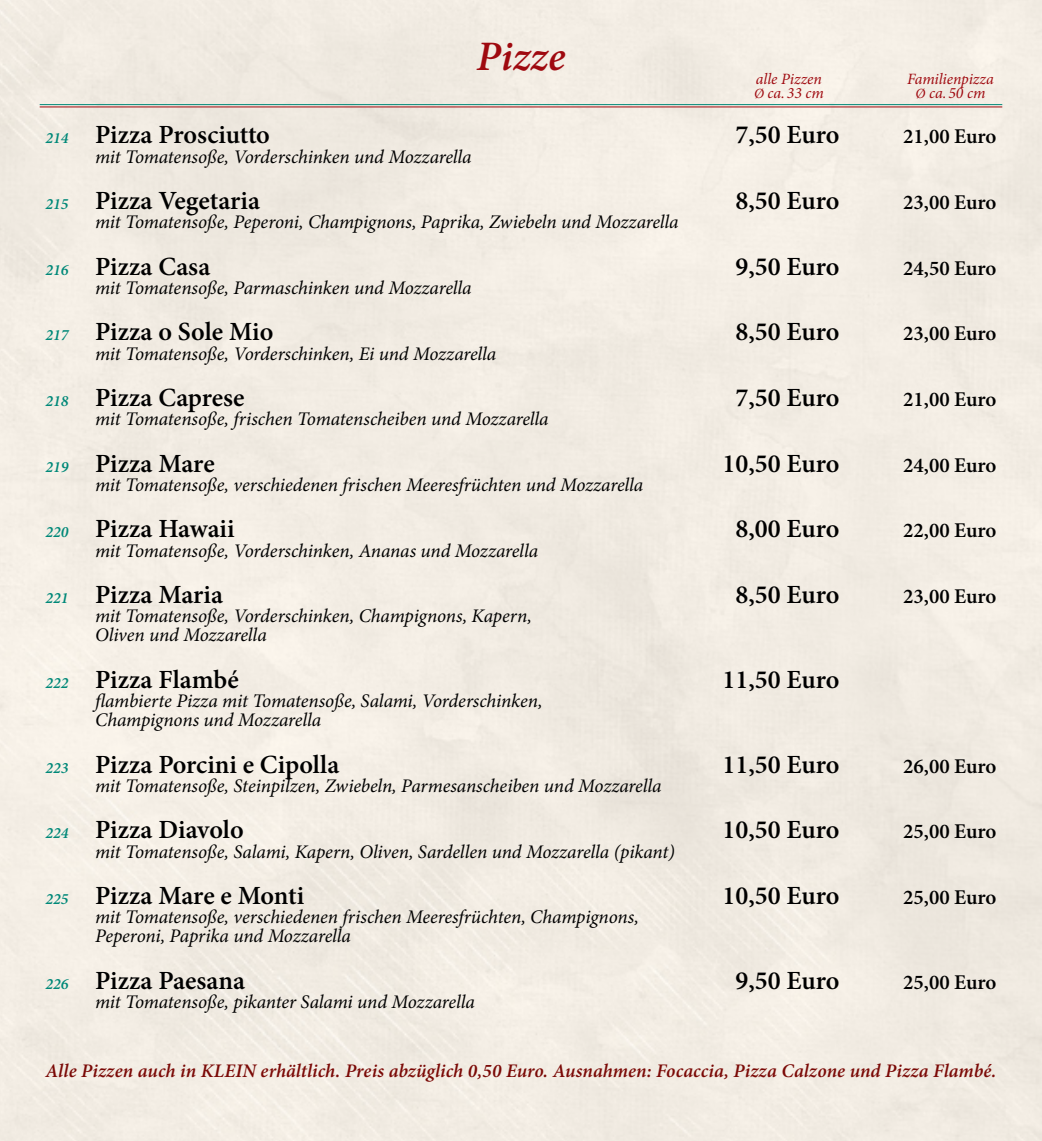
<style>
.page{position:relative;width:1042px;height:1141px;background:#f2ece3}
.page>*{position:absolute;margin:0;border:0;box-sizing:border-box;transform-origin:0 0}
.t1{font:italic 600 42px "Minion Pro";color:#9f090f}
.t2{font:600 26.25px "Minion Pro";color:#000}
.t3{font:600 21px "Minion Pro";color:#000}
.t4{font:italic 19.25px/19.2px "Minion Pro";letter-spacing:-.01em;color:#000}
.t5{font:italic 600 19.25px "Minion Pro";letter-spacing:.005em;color:#7b0a07}
.t6{font:italic 15.75px/14px "Minion Pro";letter-spacing:-.005em;color:#9f090f;text-align:center}
.s1{font-size:14px}
.s2{font-style:italic;font-size:15.75px;color:#008878}
</style>
<div class="page">
<hr style="left:40px;top:104px;width:962px;height:1px;background:#008878">
<hr style="left:40px;top:107px;width:962px;height:1px;background:#9f090f">
<h1 class="t1" style="left:476px;top:27px;width:91px">Pizze</h1>
<p class="t6" style="left:754px;top:72px;width:71px;text-align:left">alle Pizzen<br><span class="s1">Ø</span> ca. 33 cm</p>
<p class="t6" style="left:907px;top:72px;width:88px">Familienpizza<br><span class="s1">Ø</span> ca. 50 cm</p>
<h2 class="t2" style="left:46px;top:117px;width:226px"><span class="s2">214</span> Pizza Prosciutto</h2>
<h2 class="t2" style="left:735px;top:117px;width:105px">7,50 Euro</h2>
<p class="t3" style="left:903px;top:122px;width:95px">21,00 Euro</p>
<p class="t4" style="left:95px;top:147px;width:378px">mit Tomatensoße, Vorderschinken und Mozzarella</p>
<h2 class="t2" style="left:46px;top:183px;width:216px"><span class="s2">215</span> Pizza Vegetaria</h2>
<h2 class="t2" style="left:735px;top:183px;width:105px">8,50 Euro</h2>
<p class="t3" style="left:903px;top:188px;width:95px">23,00 Euro</p>
<p class="t4" style="left:95px;top:213px;width:585px">mit Tomatensoße, Peperoni, Champignons, Paprika, Zwiebeln und Mozzarella</p>
<h2 class="t2" style="left:46px;top:248px;width:166px"><span class="s2">216</span> Pizza Casa</h2>
<h2 class="t2" style="left:735px;top:248px;width:105px">9,50 Euro</h2>
<p class="t3" style="left:903px;top:254px;width:95px">24,50 Euro</p>
<p class="t4" style="left:95px;top:278px;width:378px">mit Tomatensoße, Parmaschinken und Mozzarella</p>
<h2 class="t2" style="left:46px;top:314px;width:229px"><span class="s2">217</span> Pizza o Sole Mio</h2>
<h2 class="t2" style="left:735px;top:314px;width:105px">8,50 Euro</h2>
<p class="t3" style="left:903px;top:319px;width:95px">23,00 Euro</p>
<p class="t4" style="left:95px;top:344px;width:403px">mit Tomatensoße, Vorderschinken, Ei und Mozzarella</p>
<h2 class="t2" style="left:46px;top:379px;width:201px"><span class="s2">218</span> Pizza Caprese</h2>
<h2 class="t2" style="left:735px;top:379px;width:105px">7,50 Euro</h2>
<p class="t3" style="left:903px;top:385px;width:95px">21,00 Euro</p>
<p class="t4" style="left:95px;top:409px;width:455px">mit Tomatensoße, frischen Tomatenscheiben und Mozzarella</p>
<h2 class="t2" style="left:46px;top:445px;width:171px"><span class="s2">219</span> Pizza Mare</h2>
<h2 class="t2" style="left:722px;top:445px;width:118px">10,50 Euro</h2>
<p class="t3" style="left:903px;top:450px;width:95px">24,00 Euro</p>
<p class="t4" style="left:95px;top:475px;width:550px">mit Tomatensoße, verschiedenen frischen Meeresfrüchten und Mozzarella</p>
<h2 class="t2" style="left:46px;top:511px;width:190px"><span class="s2">220</span> Pizza Hawaii</h2>
<h2 class="t2" style="left:735px;top:511px;width:105px">8,00 Euro</h2>
<p class="t3" style="left:903px;top:516px;width:95px">22,00 Euro</p>
<p class="t4" style="left:95px;top:541px;width:444px">mit Tomatensoße, Vorderschinken, Ananas und Mozzarella</p>
<h2 class="t2" style="left:46px;top:576px;width:179px"><span class="s2">221</span> Pizza Maria</h2>
<h2 class="t2" style="left:735px;top:576px;width:105px">8,50 Euro</h2>
<p class="t3" style="left:903px;top:582px;width:95px">23,00 Euro</p>
<p class="t4" style="left:95px;top:606px;width:438px">mit Tomatensoße, Vorderschinken, Champignons, Kapern,<br>Oliven und Mozzarella</p>
<h2 class="t2" style="left:46px;top:661px;width:195px"><span class="s2">222</span> Pizza Flambé</h2>
<h2 class="t2" style="left:722px;top:661px;width:118px">11,50 Euro</h2>
<p class="t4" style="left:95px;top:691px;width:449px">flambierte Pizza mit Tomatensoße, Salami, Vorderschinken,<br>Champignons und Mozzarella</p>
<h2 class="t2" style="left:46px;top:746px;width:295px"><span class="s2">223</span> Pizza Porcini e Cipolla</h2>
<h2 class="t2" style="left:722px;top:746px;width:118px">11,50 Euro</h2>
<p class="t3" style="left:903px;top:751px;width:95px">26,00 Euro</p>
<p class="t4" style="left:95px;top:776px;width:568px">mit Tomatensoße, Steinpilzen, Zwiebeln, Parmesanscheiben und Mozzarella</p>
<h2 class="t2" style="left:46px;top:812px;width:200px"><span class="s2">224</span> Pizza Diavolo</h2>
<h2 class="t2" style="left:722px;top:812px;width:118px">10,50 Euro</h2>
<p class="t3" style="left:903px;top:817px;width:95px">25,00 Euro</p>
<p class="t4" style="left:95px;top:842px;width:581px">mit Tomatensoße, Salami, Kapern, Oliven, Sardellen und Mozzarella (pikant)</p>
<h2 class="t2" style="left:46px;top:877px;width:260px"><span class="s2">225</span> Pizza Mare e Monti</h2>
<h2 class="t2" style="left:722px;top:877px;width:118px">10,50 Euro</h2>
<p class="t3" style="left:903px;top:883px;width:95px">25,00 Euro</p>
<p class="t4" style="left:95px;top:907px;width:545px">mit Tomatensoße, verschiedenen frischen Meeresfrüchten, Champignons,<br>Peperoni, Paprika und Mozzarella</p>
<h2 class="t2" style="left:46px;top:962px;width:201px"><span class="s2">226</span> Pizza Paesana</h2>
<h2 class="t2" style="left:735px;top:962px;width:105px">9,50 Euro</h2>
<p class="t3" style="left:903px;top:968px;width:95px">25,00 Euro</p>
<p class="t4" style="left:95px;top:992px;width:381px">mit Tomatensoße, pikanter Salami und Mozzarella</p>
<p class="t5" style="left:46px;top:1057px;width:952px">Alle Pizzen auch in KLEIN erhältlich. Preis abzüglich 0,50 Euro. Ausnahmen: Focaccia, Pizza Calzone und Pizza Flambé.</p>
</div>
